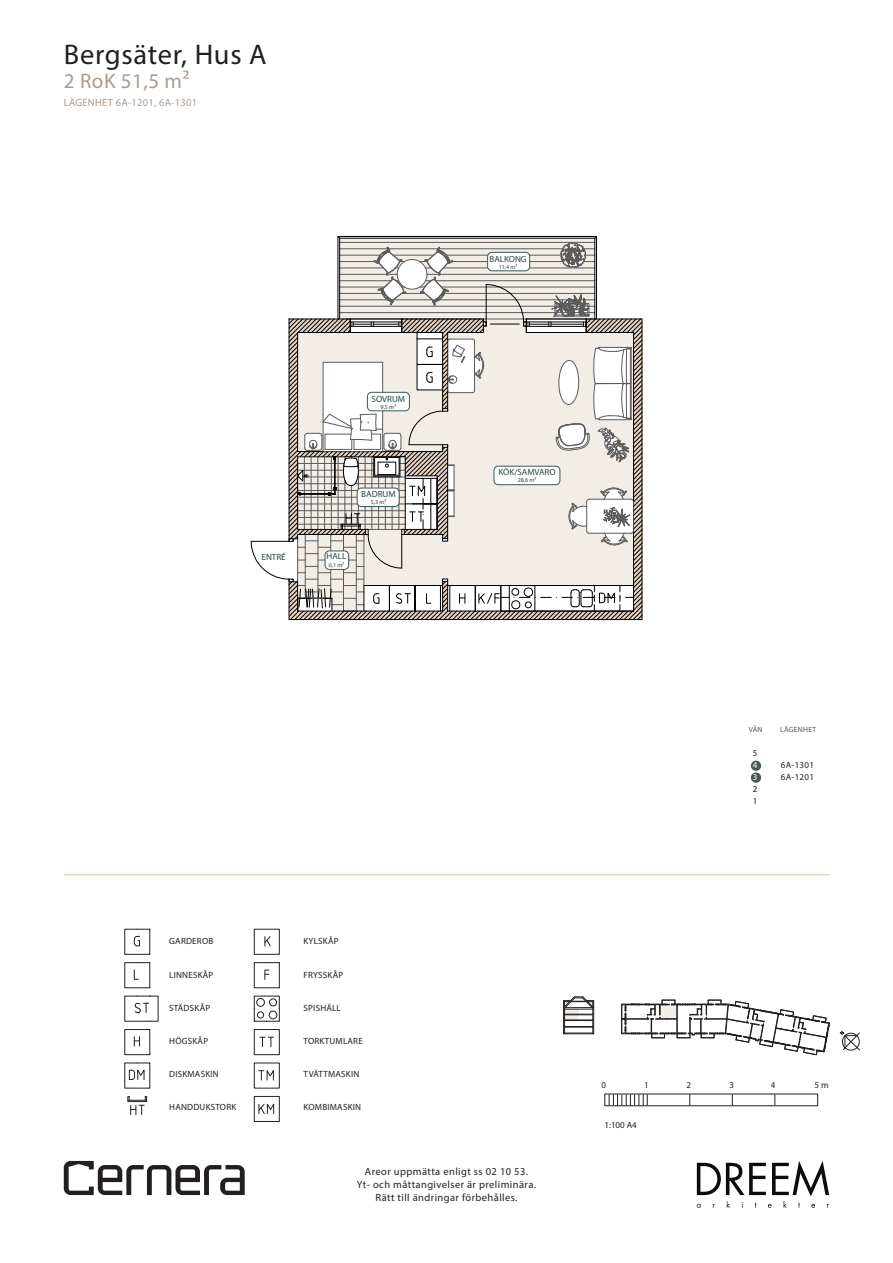
<style>
.page{position:relative;width:893px;height:1263px;background:#fff}
.page>*{position:absolute;margin:0;border:0;box-sizing:border-box;transform-origin:0 0}
.Underrubriker{font:28.5px "Myriad Pro";letter-spacing:.025em;color:#231f20}
.Underrubriker-2{font:21px "Myriad Pro";letter-spacing:.025em;color:#ab9b8f}
.t1{font:10.5px/13px "Myriad Pro";letter-spacing:.04em;color:#231f20;text-align:center}
.Underrubriker-3{font:10.5px "Myriad Pro";letter-spacing:.025em;color:#ab9b8f}
.Underrubriker-4{font:9px "Myriad Pro";letter-spacing:.025em;color:#231f20}
.t2{font:9px "Futura PT";color:#2c4445}
.Underrubriker-5{font:9px "Myriad Pro";color:#fff}
.Underrubriker-6{font:7.5px "Myriad Pro";letter-spacing:.04em;color:#4c5858}
.t3{font:6px "Futura PT";color:#2c4445}
</style>
<div class="page">
<div style="left:751px;top:772px;width:10px;height:11px;background:#4c5858;border-radius:50%"></div>
<div style="left:751px;top:760px;width:10px;height:11px;background:#4c5858;border-radius:50%"></div>
<div style="left:125px;top:1029px;width:25px;height:26px;border:1px solid #231f20"></div>
<svg style="left:134px;top:1037px;width:6px;height:9px"></svg>
<svg style="left:134px;top:969px;width:5px;height:11px"></svg>
<svg style="left:134px;top:936px;width:6px;height:10px"></svg>
<div style="left:254px;top:962px;width:25px;height:26px;border:1px solid #231f20"></div>
<svg style="left:265px;top:970px;width:4px;height:10px"></svg>
<svg style="left:264px;top:936px;width:7px;height:10px"></svg>
<svg style="left:135px;top:1003px;width:14px;height:10px"></svg>
<svg style="left:254px;top:998px;width:26px;height:24px"></svg>
<div style="left:254px;top:1029px;width:25px;height:26px;border:1px solid #231f20"></div>
<svg style="left:260px;top:1037px;width:13px;height:9px"></svg>
<svg style="left:259px;top:1070px;width:15px;height:10px"></svg>
<svg style="left:129px;top:1063px;width:15px;height:17px"></svg>
<svg style="left:127px;top:1096px;width:20px;height:19px"></svg>
<svg style="left:258px;top:1103px;width:16px;height:11px"></svg>
<div style="left:254px;top:1096px;width:25px;height:26px;border:1px solid #231f20"></div>
<svg style="left:250px;top:235px;width:393px;height:385px"></svg>
<svg style="left:64px;top:1161px;width:181px;height:34px"></svg>
<svg style="left:697px;top:1161px;width:132px;height:47px"></svg>
<div style="left:605px;top:1094px;width:213px;height:12px;border:1px solid #231f20"></div>
<svg style="left:609px;top:1094px;width:39px;height:11px"></svg>
<hr style="left:64px;top:874px;width:765px;height:1px;background:#e3d3c4">
<svg style="left:563px;top:996px;width:297px;height:60px"></svg>
<p class="Underrubriker" style="left:64px;top:37px;width:204px">Bergsäter, Hus A</p>
<p class="Underrubriker-2" style="left:64px;top:68px;width:127px">2 RoK 51,5 m²</p>
<p class="Underrubriker-3" style="left:64px;top:96px;width:135px">LÄGENHET 6A-1201, 6A-1301</p>
<p class="t2" style="left:262px;top:551px;width:26px">ENTRÉ</p>
<p class="t2" style="left:372px;top:393px;width:35px">SOVRUM</p>
<p class="t3" style="left:381px;top:403px;width:17px">9,5 m²</p>
<p class="t2" style="left:361px;top:489px;width:36px">BADRUM</p>
<p class="t3" style="left:371px;top:499px;width:17px">5,3 m²</p>
<p class="t2" style="left:326px;top:551px;width:21px">HALL</p>
<p class="t3" style="left:329px;top:561px;width:17px">6,1 m²</p>
<p class="t2" style="left:489px;top:253px;width:39px">BALKONG</p>
<p class="t3" style="left:499px;top:263px;width:20px">11,4 m²</p>
<p class="t2" style="left:499px;top:466px;width:59px">KÖK/SAMVARO</p>
<p class="t3" style="left:518px;top:477px;width:20px">28,6 m²</p>
<p class="Underrubriker-4" style="left:304px;top:936px;width:36px">KYLSKÅP</p>
<p class="Underrubriker-4" style="left:304px;top:969px;width:41px">FRYSSKÅP</p>
<p class="Underrubriker-4" style="left:304px;top:1002px;width:39px">SPISHÄLL</p>
<p class="Underrubriker-4" style="left:304px;top:1035px;width:61px">TORKTUMLARE</p>
<p class="Underrubriker-4" style="left:304px;top:1068px;width:57px">TVÄTTMASKIN</p>
<p class="Underrubriker-4" style="left:169px;top:936px;width:46px">GARDEROB</p>
<p class="Underrubriker-4" style="left:169px;top:969px;width:46px">LINNESKÅP</p>
<p class="Underrubriker-4" style="left:169px;top:1002px;width:43px">STÄDSKÅP</p>
<p class="Underrubriker-4" style="left:169px;top:1035px;width:40px">HÖGSKÅP</p>
<p class="Underrubriker-4" style="left:169px;top:1068px;width:51px">DISKMASKIN</p>
<p class="Underrubriker-4" style="left:169px;top:1102px;width:69px">HANDDUKSTORK</p>
<p class="Underrubriker-4" style="left:304px;top:1102px;width:59px">KOMBIMASKIN</p>
<p class="t1" style="left:357px;top:1165px;width:180px">Areor uppmätta enligt ss 02 10 53.<br>Yt- och måttangivelser är preliminära.<br>Rätt till ändringar förbehålles.</p>
<p class="Underrubriker-6" style="left:749px;top:725px;width:15px">VÅN</p>
<p class="Underrubriker-6" style="left:780px;top:725px;width:38px">LÄGENHET</p>
<p class="Underrubriker-4" style="left:753px;top:747px;width:6px">5</p>
<p class="Underrubriker-5" style="left:753px;top:759px;width:6px">4</p>
<p class="Underrubriker-5" style="left:753px;top:771px;width:6px">3</p>
<p class="Underrubriker-4" style="left:753px;top:783px;width:6px">2</p>
<p class="Underrubriker-4" style="left:753px;top:795px;width:6px">1</p>
<p class="Underrubriker-4" style="left:781px;top:759px;width:35px">6A-1301</p>
<p class="Underrubriker-4" style="left:781px;top:771px;width:35px">6A-1201</p>
<p class="Underrubriker-4" style="left:601px;top:1079px;width:6px">0</p>
<p class="Underrubriker-4" style="left:644px;top:1079px;width:6px">1</p>
<p class="Underrubriker-4" style="left:687px;top:1079px;width:6px">2</p>
<p class="Underrubriker-4" style="left:729px;top:1079px;width:6px">3</p>
<p class="Underrubriker-4" style="left:771px;top:1079px;width:6px">4</p>
<p class="Underrubriker-4" style="left:814px;top:1079px;width:16px">5 m</p>
<p class="Underrubriker-4" style="left:604px;top:1119px;width:34px">1:100 A4</p>
</div>
